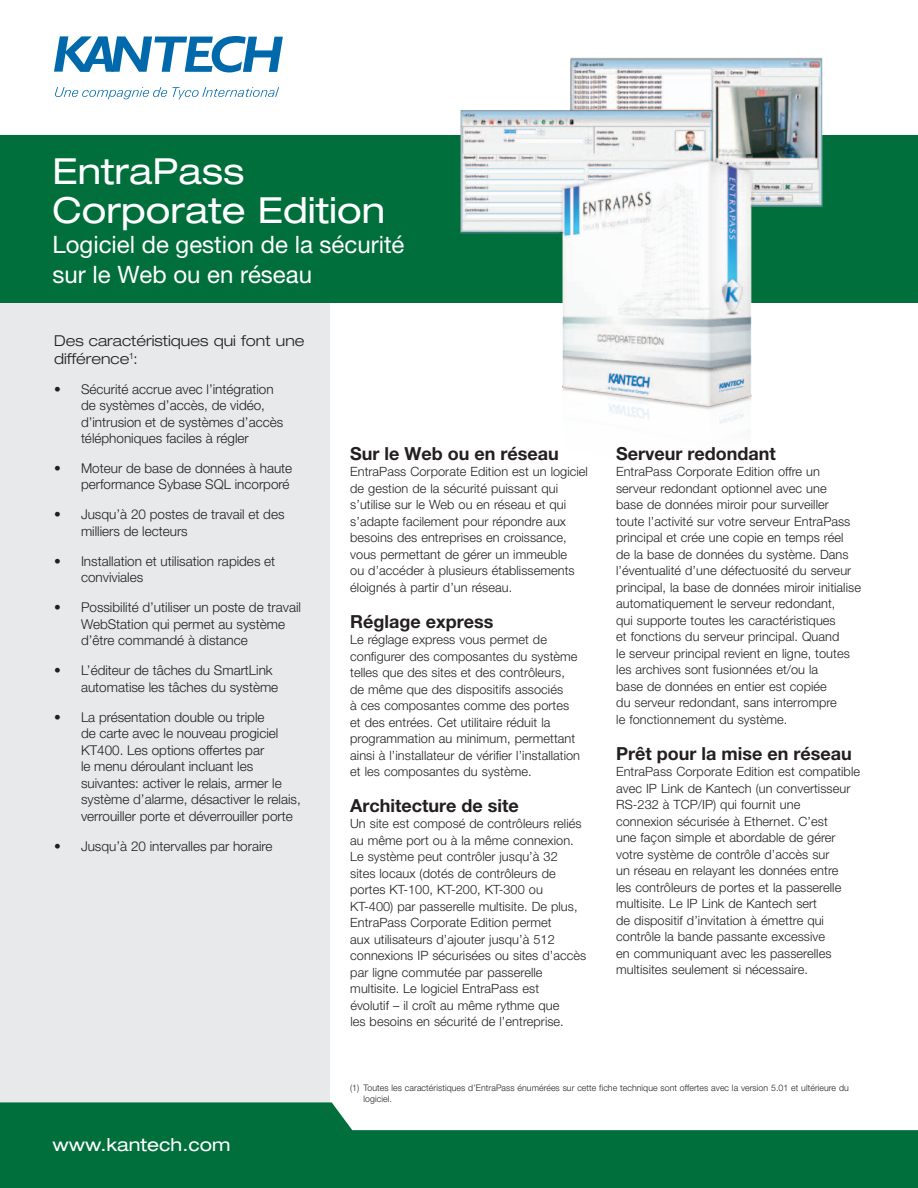
<style>
.page{position:relative;width:918px;height:1188px;background:#fff}
.page>*{position:absolute;margin:0;border:0;box-sizing:border-box;transform-origin:0 0}
.t1{font:expanded 36px/39px "Helvetica Neue LT Pro";color:#fff}
.t2{font:24px/30px "Helvetica Neue LT Pro";color:#fff}
.t3{font:700 18px "Helvetica Neue LT Pro";color:#231f20}
.t4{font:expanded 18px "Helvetica Neue LT Pro";color:#fff}
.t5{font:300 expanded 15px/18px "Helvetica Neue LT Pro";color:#231f20}
.t6{font:300 13.5px/16.5px "Helvetica Neue LT Pro";color:#231f20}
.t7{font:300 12.75px/16.5px "Helvetica Neue LT Pro";letter-spacing:.005em;color:#231f20}
.t8{font:300 9px/10.8px "Helvetica Neue LT Pro";letter-spacing:.01em;color:#231f20}
</style>
<div class="page">
<div style="left:0;top:163px;width:329px;height:1025px;background:#e7e9ea"></div>
<div style="left:0;top:135px;width:918px;height:168px;background:#006f3c"></div>
<svg style="left:0;top:1102px;width:918px;height:86px;fill:#006f3c"></svg>
<svg style="left:55px;top:87px;width:224px;height:12px"></svg>
<svg style="left:54px;top:36px;width:229px;height:36px"></svg>
<img style="left:460px;top:57px;width:363px;height:367px">
<h1 class="t1" style="left:52px;top:152px;width:334px">EntraPass<br>Corporate Edition</h1>
<h2 class="t2" style="left:52px;top:229px;width:354px">Logiciel de gestion de la sécurité sur le Web ou en réseau</h2>
<p class="t5" style="left:54px;top:331px;width:252px">Des caractéristiques qui font une différence<sup>1</sup>:</p>
<p class="t6" style="left:81px;top:380px;width:204px;text-indent:-27px">• Sécurité accrue avec l’intégration de systèmes d’accès, de vidéo, d’intrusion et de systèmes d’accès téléphoniques faciles à régler</p>
<p class="t6" style="left:54px;top:460px;width:240px;text-align:right">• Moteur de base de données à haute performance Sybase SQL incorporé</p>
<p class="t6" style="left:81px;top:506px;width:205px;text-indent:-27px">• Jusqu’à 20 postes de travail et des milliers de lecteurs</p>
<p class="t6" style="left:81px;top:553px;width:196px;text-indent:-27px">• Installation et utilisation rapides et conviviales</p>
<p class="t6" style="left:81px;top:599px;width:222px;text-indent:-27px">• Possibilité d’utiliser un poste de travail<br>WebStation qui permet au système d’être commandé à distance</p>
<p class="t6" style="left:81px;top:662px;width:199px;text-indent:-27px">• L’éditeur de tâches du SmartLink automatise les tâches du système</p>
<p class="t6" style="left:81px;top:709px;width:221px;text-indent:-27px">• La présentation double ou triple<br>de carte avec le nouveau progiciel KT400. Les options offertes par<br>le menu déroulant incluant les suivantes: activer le relais, armer le système d’alarme, désactiver le relais, verrouiller porte et déverrouiller porte</p>
<p class="t6" style="left:54px;top:838px;width:220px">• Jusqu’à 20 intervalles par horaire</p>
<h3 class="t3" style="left:350px;top:442px;width:210px">Sur le Web ou en réseau</h3>
<p class="t7" style="left:350px;top:463px;width:239px">EntraPass Corporate Edition est un logiciel de gestion de la sécurité puissant qui s’utilise sur le Web ou en réseau et qui s’adapte facilement pour répondre aux besoins des entreprises en croissance, vous permettant de gérer un immeuble<br>ou d’accéder à plusieurs établissements éloignés à partir d’un réseau.</p>
<h3 class="t3" style="left:350px;top:610px;width:145px">Réglage express</h3>
<p class="t7" style="left:350px;top:631px;width:231px">Le réglage express vous permet de configurer des composantes du système telles que des sites et des contrôleurs, de même que des dispositifs associés<br>à ces composantes comme des portes et des entrées. Cet utilitaire réduit la programmation au minimum, permettant ainsi à l’installateur de vérifier l’installation et les composantes du système.</p>
<h3 class="t3" style="left:350px;top:794px;width:170px">Architecture de site</h3>
<p class="t7" style="left:350px;top:815px;width:238px">Un site est composé de contrôleurs reliés au même port ou à la même connexion.<br>Le système peut contrôler jusqu’à 32<br>sites locaux (dotés de contrôleurs de portes KT-100, KT-200, KT-300 ou KT-400) par passerelle multisite. De plus, EntraPass Corporate Edition permet<br>aux utilisateurs d’ajouter jusqu’à 512 connexions IP sécurisées ou sites d’accès par ligne commutée par passerelle multisite. Le logiciel EntraPass est<br>évolutif – il croît au même rythme que<br>les besoins en sécurité de l’entreprise.</p>
<h3 class="t3" style="left:616px;top:442px;width:161px">Serveur redondant</h3>
<p class="t7" style="left:616px;top:463px;width:246px">EntraPass Corporate Edition offre un serveur redondant optionnel avec une<br>base de données miroir pour surveiller<br>toute l’activité sur votre serveur EntraPass principal et crée une copie en temps réel<br>de la base de données du système. Dans l’éventualité d’une défectuosité du serveur principal, la base de données miroir initialise automatiquement le serveur redondant,<br>qui supporte toutes les caractéristiques<br>et fonctions du serveur principal. Quand<br>le serveur principal revient en ligne, toutes les archives sont fusionnées et/ou la<br>base de données en entier est copiée<br>du serveur redondant, sans interrompre<br>le fonctionnement du système.</p>
<h3 class="t3" style="left:616px;top:742px;width:237px">Prêt pour la mise en réseau</h3>
<p class="t7" style="left:616px;top:763px;width:245px">EntraPass Corporate Edition est compatible avec IP Link de Kantech (un convertisseur RS-232 à TCP/IP) qui fournit une connexion sécurisée à Ethernet. C’est<br>une façon simple et abordable de gérer votre système de contrôle d’accès sur<br>un réseau en relayant les données entre<br>les contrôleurs de portes et la passerelle multisite. Le IP Link de Kantech sert<br>de dispositif d’invitation à émettre qui contrôle la bande passante excessive<br>en communiquant avec les passerelles multisites seulement si nécessaire.</p>
<h3 class="t4" style="left:53px;top:1134px;width:179px">www.kantech.com</h3>
<p class="t8" style="left:364px;top:1082px;width:487px;text-indent:-14px">(1) Toutes les caractéristiques d’EntraPass énumérées sur cette fiche technique sont offertes avec la version 5.01 et ultérieure du logiciel.</p>
</div>
